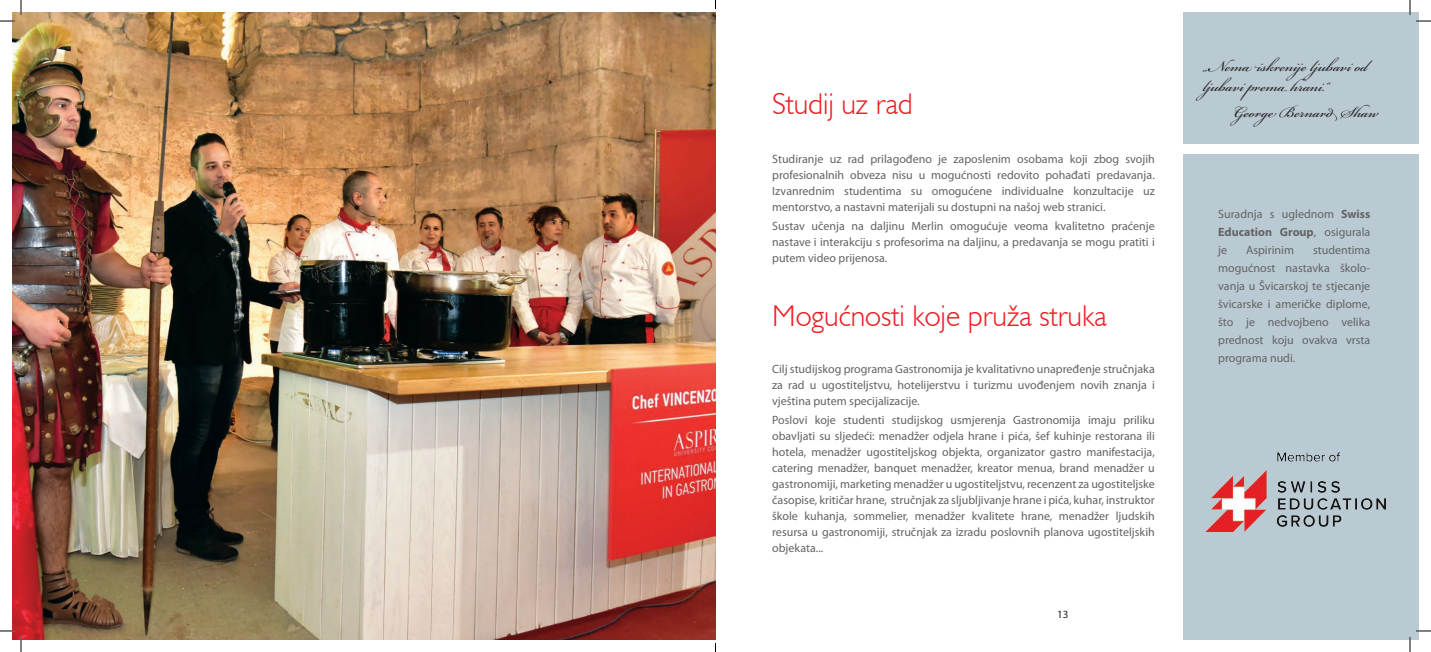
<style>
.page{position:relative;width:1431px;height:652px;background:#fff}
.page>*{position:absolute;margin:0;border:0;box-sizing:border-box;transform-origin:0 0}
.t1{font:300 30px "Humanist 521 BT";color:#ee1d23}
.t2{font:24px/20px "Bickham Script Pro";color:#231f20}
.Normal__Web{font:12px/16px "Myriad Pro";color:#636366;text-align:justify}
.t3{font:11px "Myriad Pro";color:#231f20}
.s1{font-weight:700}
</style>
<div class="page">
<img style="left:12px;top:12px;width:703px;height:627px">
<div style="left:1183px;top:12px;width:235px;height:132px;background:#bacad2"></div>
<div style="left:1183px;top:154px;width:235px;height:485px;background:#bacad2"></div>
<img style="left:1206px;top:452px;width:179px;height:79px">
<svg style="left:0;top:0;width:22px;height:22px"></svg>
<svg style="left:0;top:630px;width:22px;height:21px"></svg>
<svg style="left:1409px;top:0;width:22px;height:22px"></svg>
<svg style="left:1409px;top:630px;width:22px;height:21px"></svg>
<p class="t1" style="left:772px;top:86px;width:142px">Studij uz rad</p>
<p class="Normal__Web" style="left:772px;top:151px;width:384px">Studiranje uz rad prilagođeno je zaposlenim osobama koji zbog svojih profesionalnih obveza nisu u mogućnosti redovito pohađati predavanja.<br>Izvanrednim studentima su omogućene individualne konzultacije uz mentorstvo, a nastavni materijali su dostupni na našoj web stranici.</p>
<p class="Normal__Web" style="left:772px;top:218px;width:384px">Sustav učenja na daljinu Merlin omogućuje veoma kvalitetno praćenje nastave i interakciju s profesorima na daljinu, a predavanja se mogu pratiti i putem video prijenosa.</p>
<p class="t1" style="left:772px;top:297px;width:336px">Mogućnosti koje pruža struka</p>
<p class="Normal__Web" style="left:772px;top:361px;width:384px">Cilj studijskog programa Gastronomija je kvalitativno unapređenje stručnjaka za rad u ugostiteljstvu, hotelijerstvu i turizmu uvođenjem novih znanja i vještina putem specijalizacije.</p>
<p class="Normal__Web" style="left:772px;top:412px;width:384px">Poslovi koje studenti studijskog usmjerenja Gastronomija imaju priliku obavljati su sljedeći: menadžer odjela hrane i pića, šef kuhinje restorana ili hotela, menadžer ugostiteljskog objekta, organizator gastro manifestacija, catering menadžer, banquet menadžer, kreator menua, brand menadžer u gastronomiji, marketing menadžer u ugostiteljstvu, recenzent za ugostiteljske časopise, kritičar hrane, stručnjak za sljubljivanje hrane i pića, kuhar, instruktor škole kuhanja, sommelier, menadžer kvalitete hrane, menadžer ljudskih resursa u gastronomiji, stručnjak za izradu poslovnih planova ugostiteljskih objekata...</p>
<p class="t3" style="left:1057px;top:607px;width:13px">13</p>
<p class="t2" style="left:1203px;top:53px;width:166px">„Nema iskrenije ljubavi od ljubavi prema hrani.“</p>
<p class="t2" style="left:1233px;top:98px;width:147px">George Bernard Shaw</p>
<p class="Normal__Web" style="left:1218px;top:204px;width:154px;line-height:18px">Suradnja s uglednom <span class="s1">Swiss Education Group</span>, osigurala je</p>
<p class="Normal__Web" style="left:1218px;top:240px;width:154px;line-height:18px;text-indent:95px">studentima mogućnost nastavka školo&shy;vanja u Švicarskoj te stjecanje švicarske i američke diplome, što je nedvojbeno velika prednost koju ovakva vrsta programa nudi.</p>
<p class="Normal__Web" style="left:1246px;top:241px;width:49px">Aspirinim</p>
</div>
